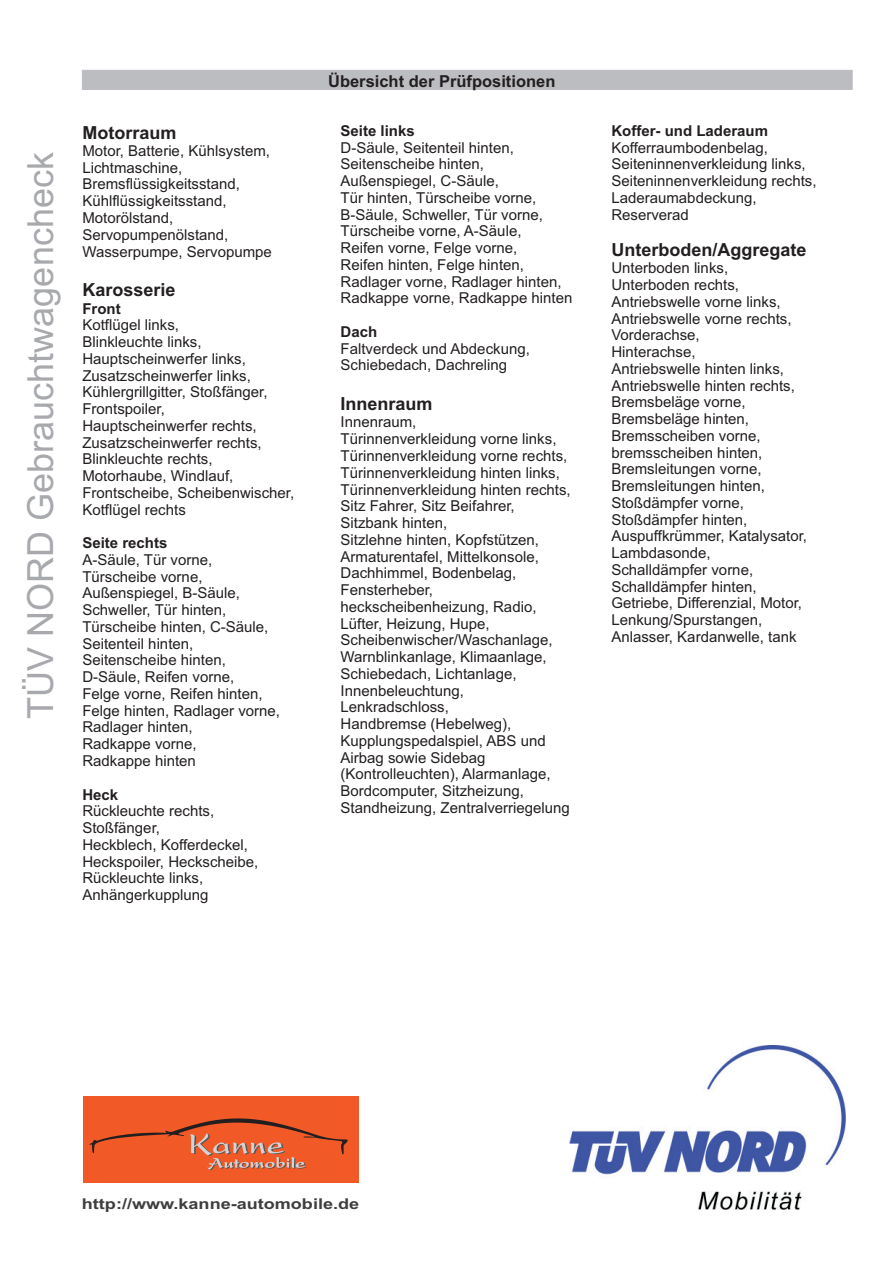
<style>
.page{position:relative;width:893px;height:1263px;background:#fff}
.page>*{position:absolute;margin:0;border:0;box-sizing:border-box;transform-origin:0 0}
.t1{font:36px "Arial";color:#a8a9ad}
.t2{font:700 18px "Arial";color:#231f20}
.t3{font:700 16.5px "Arial";color:#231f20}
.t4{font:15px/16.8px "Arial";color:#231f20}
.t5{font:700 15px "Arial";color:#231f20}
.t6{font:700 14.85px "Arial";color:#3e3e3f;scale:1.21 1}
</style>
<div class="page">
<div style="left:82px;top:69px;width:771px;height:21px;background:#bcbdc0"></div>
<img style="left:569px;top:1046px;width:276px;height:163px">
<div style="left:83px;top:1097px;width:275px;height:86px;background:#f15927"></div>
<svg style="left:90px;top:1118px;width:258px;height:52px"></svg>
<h1 class="t1" style="left:27px;top:719px;width:568px;rotate:-90deg">TÜV NORD Gebrauchtwagencheck</h1>
<p class="t2" style="left:82px;top:125px;width:95px">Motorraum</p>
<p class="t4" style="left:82px;top:144px;width:191px">Motor, Batterie, Kühlsystem,<br>Lichtmaschine,<br>Bremsflüssigkeitsstand,<br>Kühlflüssigkeitsstand,<br>Motorölstand,<br>Servopumpenölstand,<br>Wasserpumpe, Servopumpe</p>
<p class="t2" style="left:82px;top:283px;width:95px">Karosserie</p>
<p class="t5" style="left:82px;top:303px;width:40px">Front</p>
<p class="t4" style="left:82px;top:318px;width:213px">Kotflügel links,<br>Blinkleuchte links,<br>Hauptscheinwerfer links,<br>Zusatzscheinwerfer links,<br>Kühlergrillgitter, Stoßfänger,<br>Frontspoiler,<br>Hauptscheinwerfer rechts,<br>Zusatzscheinwerfer rechts,<br>Blinkleuchte rechts,<br>Motorhaube, Windlauf,<br>Frontscheibe, Scheibenwischer,<br>Kotflügel rechts</p>
<p class="t5" style="left:82px;top:537px;width:87px">Seite rechts</p>
<p class="t4" style="left:82px;top:553px;width:199px">A-Säule, Tür vorne,<br>Türscheibe vorne,<br>Außenspiegel, B-Säule,<br>Schweller, Tür hinten,<br>Türscheibe hinten, C-Säule,<br>Seitenteil hinten,<br>Seitenscheibe hinten,<br>D-Säule, Reifen vorne,<br>Felge vorne, Reifen hinten,<br>Felge hinten, Radlager vorne,<br>Radlager hinten,<br>Radkappe vorne,<br>Radkappe hinten</p>
<p class="t5" style="left:82px;top:788px;width:37px">Heck</p>
<p class="t4" style="left:82px;top:804px;width:177px">Rückleuchte rechts,<br>Stoßfänger,<br>Heckblech, Kofferdeckel,<br>Heckspoiler, Heckscheibe,<br>Rückleuchte links,<br>Anhängerkupplung</p>
<p class="t3" style="left:328px;top:75px;width:229px">Übersicht der Prüfpositionen</p>
<p class="t5" style="left:341px;top:125px;width:76px">Seite links</p>
<p class="t4" style="left:341px;top:140px;width:233px">D-Säule, Seitenteil hinten,<br>Seitenscheibe hinten,<br>Außenspiegel, C-Säule,<br>Tür hinten, Türscheibe vorne,<br>B-Säule, Schweller, Tür vorne,<br>Türscheibe vorne, A-Säule,<br>Reifen vorne, Felge vorne,<br>Reifen hinten, Felge hinten,<br>Radlager vorne, Radlager hinten,<br>Radkappe vorne, Radkappe hinten</p>
<p class="t5" style="left:341px;top:326px;width:38px">Dach</p>
<p class="t4" style="left:341px;top:341px;width:191px">Faltverdeck und Abdeckung,<br>Schiebedach, Dachreling</p>
<p class="t2" style="left:341px;top:397px;width:94px">Innenraum</p>
<p class="t4" style="left:341px;top:415px;width:232px">Innenraum,<br>Türinnenverkleidung vorne links,<br>Türinnenverkleidung vorne rechts,<br>Türinnenverkleidung hinten links,<br>Türinnenverkleidung hinten rechts,<br>Sitz Fahrer, Sitz Beifahrer,<br>Sitzbank hinten,<br>Sitzlehne hinten, Kopfstützen,<br>Armaturentafel, Mittelkonsole,<br>Dachhimmel, Bodenbelag,<br>Fensterheber, heckscheibenheizung, Radio,<br>Lüfter, Heizung, Hupe,<br>Scheibenwischer/Waschanlage,<br>Warnblinkanlage, Klimaanlage,<br>Schiebedach, Lichtanlage,<br>Innenbeleuchtung,<br>Lenkradschloss,<br>Handbremse (Hebelweg),<br>Kupplungspedalspiel, ABS und<br>Airbag sowie Sidebag (Kontrolleuchten), Alarmanlage,<br>Bordcomputer, Sitzheizung,<br>Standheizung, Zentralverriegelung</p>
<p class="t5" style="left:611px;top:125px;width:158px">Koffer- und Laderaum</p>
<p class="t4" style="left:611px;top:140px;width:207px">Kofferraumbodenbelag,<br>Seiteninnenverkleidung links,<br>Seiteninnenverkleidung rechts,<br>Laderaumabdeckung,<br>Reserverad</p>
<p class="t2" style="left:611px;top:243px;width:197px">Unterboden/Aggregate</p>
<p class="t4" style="left:611px;top:261px;width:197px">Unterboden links,<br>Unterboden rechts,<br>Antriebswelle vorne links,<br>Antriebswelle vorne rechts,<br>Vorderachse,<br>Hinterachse,<br>Antriebswelle hinten links,<br>Antriebswelle hinten rechts,<br>Bremsbeläge vorne,<br>Bremsbeläge hinten,<br>Bremsscheiben vorne, bremsscheiben hinten,<br>Bremsleitungen vorne,<br>Bremsleitungen hinten,<br>Stoßdämpfer vorne,<br>Stoßdämpfer hinten,<br>Auspuffkrümmer, Katalysator,<br>Lambdasonde,<br>Schalldämpfer vorne,<br>Schalldämpfer hinten,<br>Getriebe, Differenzial, Motor,<br>Lenkung/Spurstangen,<br>Anlasser, Kardanwelle, tank</p>
<p class="t6" style="left:82px;top:1198px;width:231px">http://www.kanne-automobile.de</p>
</div>
